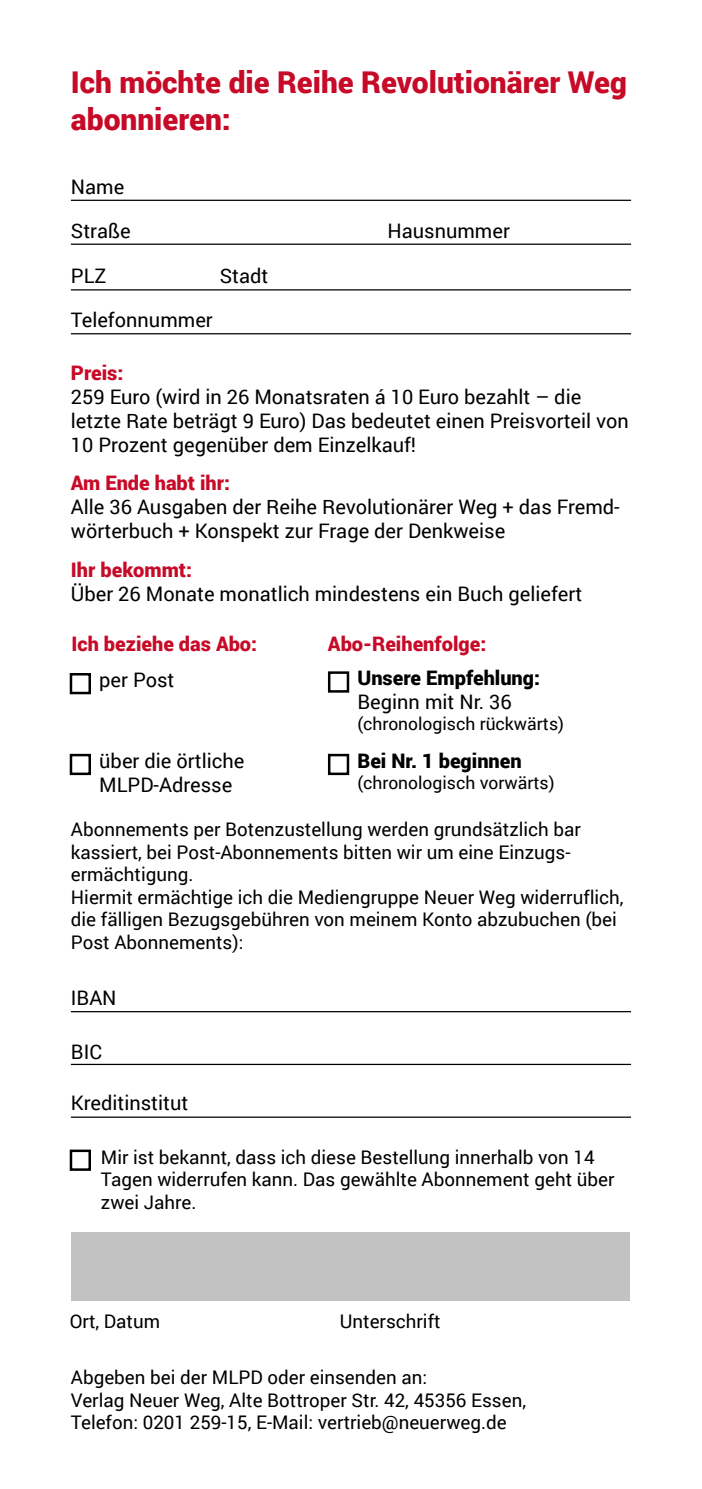
<style>
.page{position:relative;width:702px;height:1489px;background:#fff}
.page>*{position:absolute;margin:0;border:0;box-sizing:border-box;transform-origin:0 0}
.t1{font:900 30px/36px "Roboto";color:#c60a27}
.t2{font:20px/24px "Roboto";color:#000}
.t3{font:900 20px "Roboto";color:#c60a27}
.t4{font:900 20px "Roboto";color:#000}
.t5{font:18.75px/22.5px "Roboto";color:#000}
.t6{font:17.5px "Roboto";color:#000}
</style>
<div class="page">
<hr style="left:71px;top:200px;width:560px;height:1px;background:#000">
<hr style="left:71px;top:1010px;width:560px;height:2px;background:#000">
<hr style="left:71px;top:243px;width:560px;height:2px;background:#000">
<hr style="left:71px;top:1063px;width:560px;height:1px;background:#000">
<hr style="left:71px;top:289px;width:560px;height:1px;background:#000">
<hr style="left:71px;top:1116px;width:560px;height:1px;background:#000">
<hr style="left:71px;top:333px;width:560px;height:1px;background:#000">
<div style="left:328px;top:671px;width:21px;height:21px;border:2px solid #000"></div>
<div style="left:70px;top:673px;width:21px;height:21px;border:2px solid #000"></div>
<div style="left:70px;top:1149px;width:21px;height:21px;border:2px solid #000"></div>
<div style="left:328px;top:753px;width:21px;height:22px;border:2px solid #000"></div>
<div style="left:70px;top:753px;width:21px;height:22px;border:2px solid #000"></div>
<div style="left:71px;top:1232px;width:558px;height:68px;background:#c2c2c2"></div>
<h1 class="t1" style="left:71px;top:64px;width:557px">Ich möchte die Reihe Revolutionärer Weg abonnieren:</h1>
<p class="t2" style="left:71px;top:174px;width:55px">Name</p>
<p class="t2" style="left:71px;top:218px;width:61px">Straße</p>
<p class="t2" style="left:387px;top:218px;width:124px">Hausnummer</p>
<p class="t2" style="left:71px;top:263px;width:37px">PLZ</p>
<p class="t2" style="left:220px;top:263px;width:50px">Stadt</p>
<p class="t2" style="left:71px;top:307px;width:143px">Telefonnummer</p>
<p class="t3" style="left:71px;top:359px;width:54px">Preis:</p>
<p class="t2" style="left:71px;top:384px;width:559px">259 Euro (wird in 26 Monatsraten á 10 Euro bezahlt – die letzte Rate beträgt 9 Euro) Das bedeutet einen Preisvorteil von<br>10 Prozent gegenüber dem Einzelkauf!</p>
<p class="t3" style="left:71px;top:469px;width:161px">Am Ende habt ihr:</p>
<p class="t2" style="left:71px;top:494px;width:550px">Alle 36 Ausgaben der Reihe Revolutionärer Weg + das Fremd&shy;wörterbuch + Konspekt zur Frage der Denkweise</p>
<p class="t3" style="left:71px;top:555px;width:123px">Ihr bekommt:</p>
<p class="t2" style="left:71px;top:581px;width:513px">Über 26 Monate monatlich mindestens ein Buch geliefert</p>
<p class="t3" style="left:71px;top:630px;width:187px">Ich beziehe das Abo:</p>
<p class="t3" style="left:328px;top:630px;width:160px">Abo-Reihenfolge:</p>
<p class="t4" style="left:357px;top:664px;width:184px">Unsere Empfehlung:</p>
<p class="t2" style="left:357px;top:689px;width:156px">Beginn mit Nr. 36</p>
<p class="t6" style="left:357px;top:711px;width:208px">(chronologisch rückwärts)</p>
<p class="t2" style="left:99px;top:747px;width:147px">über die örtliche<br>MLPD-Adresse</p>
<p class="t5" style="left:71px;top:817px;width:554px">Abonnements per Botenzustellung werden grundsätzlich bar kassiert, bei Post-Abonnements bitten wir um eine Einzugs&shy;ermächtigung.<br>Hiermit ermächtige ich die Mediengruppe Neuer Weg widerruflich, die fälligen Bezugsgebühren von meinem Konto abzubuchen (bei Post Abonnements):</p>
<p class="t2" style="left:99px;top:667px;width:77px">per Post</p>
<p class="t4" style="left:357px;top:746px;width:166px">Bei Nr. 1 beginnen</p>
<p class="t6" style="left:357px;top:770px;width:198px">(chronologisch vorwärts)</p>
<p class="t2" style="left:71px;top:985px;width:47px">IBAN</p>
<p class="t2" style="left:71px;top:1038px;width:33px">BIC</p>
<p class="t2" style="left:71px;top:1090px;width:119px">Kreditinstitut</p>
<p class="t5" style="left:101px;top:1145px;width:515px">Mir ist bekannt, dass ich diese Bestellung innerhalb von 14<br>Tagen widerrufen kann. Das gewählte Abonnement geht über zwei Jahre.</p>
<p class="t5" style="left:70px;top:1308px;width:92px">Ort, Datum</p>
<p class="t5" style="left:340px;top:1308px;width:102px">Unterschrift</p>
<p class="t5" style="left:71px;top:1365px;width:456px">Abgeben bei der MLPD oder einsenden an:<br>Verlag Neuer Weg, Alte Bottroper Str. 42, 45356 Essen,<br>Telefon: 0201 259-15, E-Mail: vertrieb@neuerweg.de</p>
</div>
